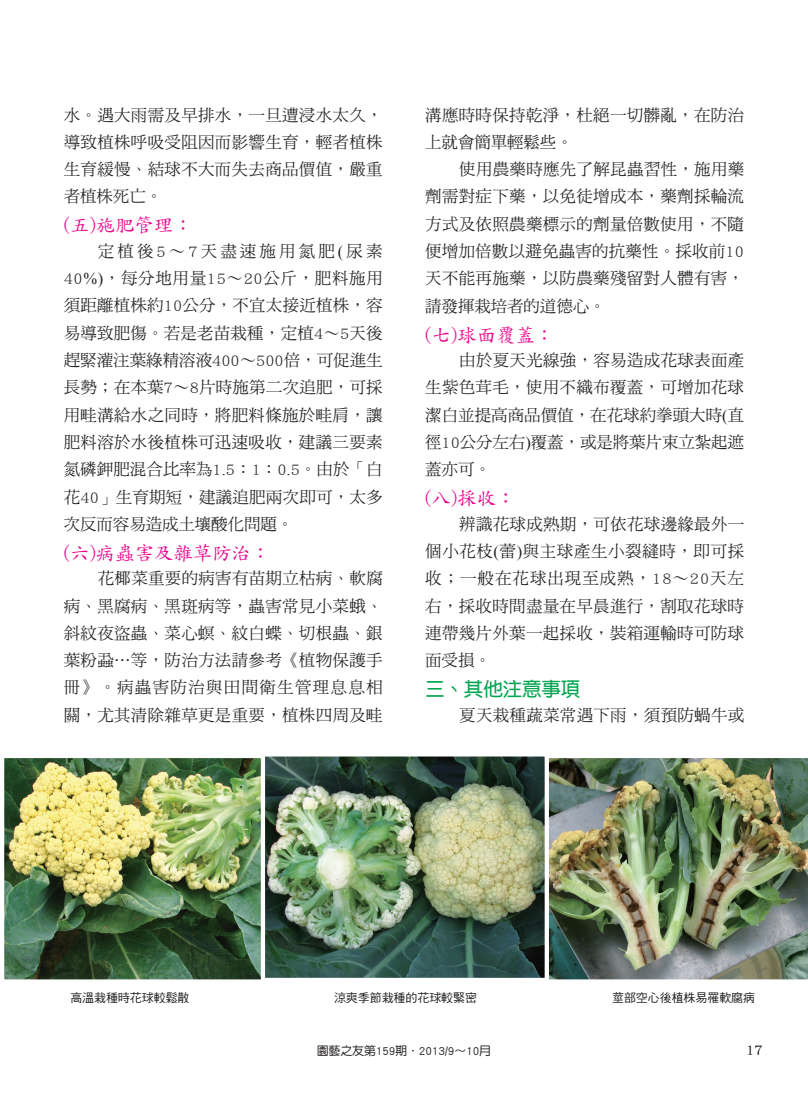
<style>
.page{position:relative;width:808px;height:1106px;background:#fff}
.page>*{position:absolute;margin:0;border:0;box-sizing:border-box;transform-origin:0 0}
.一_整段{font:19.5px "DF Kai Shu Std W5";letter-spacing:-.005em;color:#ed028c}
.一_整段-2{font:19.5px "DF Yuan Std W7";letter-spacing:-.005em;color:#00a54f}
.內文{font:16.5px/27.3px "DF Ming Std W5";letter-spacing:.02em;color:#231f20;text-align:justify}
.t1{font:15px "DF Ming Std W7";color:#231f20}
.圖說{font:12px "DF Hei Std W5";letter-spacing:-.005em;color:#231f20}
.t2{font:12px "DF Yuan Std W5";letter-spacing:-.015em;color:#231f20}
.s1{font-family:"DF Ming Std W3"}
.s2{font-family:"Times New Roman"}
</style>
<div class="page">
<img style="left:549px;top:758px;width:259px;height:222px">
<img style="left:5px;top:759px;width:256px;height:219px">
<div style="left:0;top:754px;width:277px;height:229px;border:4px solid #fff"></div>
<img style="left:266px;top:757px;width:278px;height:220px">
<div style="left:261px;top:752px;width:288px;height:230px;border:4px solid #fff"></div>
<p class="內文" style="left:64px;top:101px;width:320px">水<span class="s1">。</span>遇大雨需及早排水<span class="s1">，</span>一旦遭浸水太久<span class="s1">，</span>導致植株呼吸受阻因而影響生育<span class="s1">，</span>輕者植株生育緩慢<span class="s1">、</span>結球不大而失去商品價值<span class="s1">，</span>嚴重者植株死亡<span class="s1">。</span></p>
<p class="一_整段" style="left:64px;top:215px;width:131px">(五)施肥管理：</p>
<p class="內文" style="left:64px;top:237px;width:321px;text-indent:34px">定植後5<span class="s1">∼</span>7天盡速施用氮肥<span class="s2">(</span>尿素40<span class="s2">%)</span><span class="s1">，</span>每分地用量15<span class="s1">∼</span>20公斤<span class="s1">，</span>肥料施用須距離植株約10公分<span class="s1">，</span>不宜太接近植株<span class="s1">，</span>容易導致肥傷<span class="s1">。</span>若是老苗栽種<span class="s1">，</span>定植4<span class="s1">∼</span>5天後趕緊灌注葉綠精溶液400<span class="s1">∼</span>500倍<span class="s1">，</span>可促進生長勢<span class="s1">；</span>在本葉7<span class="s1">∼</span>8片時施第二次追肥<span class="s1">，</span>可採用畦溝給水之同時<span class="s1">，</span>將肥料條施於畦肩<span class="s1">，</span>讓肥料溶於水後植株可迅速吸收<span class="s1">，</span>建議三要素氮磷鉀肥混合比率為1<span class="s2">.</span>5<span class="s1">：</span>1<span class="s1">：</span>0<span class="s2">.</span>5<span class="s1">。</span>由於<span class="s1">「</span>白花40<span class="s1">」</span>生育期短<span class="s1">，</span>建議追肥兩次即可<span class="s1">，</span>太多次反而容易造成土壤酸化問題<span class="s1">。</span></p>
<p class="一_整段" style="left:64px;top:542px;width:208px">(六)病蟲害及雜草防治：</p>
<p class="內文" style="left:64px;top:564px;width:321px;text-indent:34px">花椰菜重要的病害有苗期立枯病<span class="s1">、</span>軟腐病<span class="s1">、</span>黑腐病<span class="s1">、</span>黑斑病等<span class="s1">，</span>蟲害常見小菜蛾<span class="s1">、</span>斜紋夜盜蟲<span class="s1">、</span>菜心螟<span class="s1">、</span>紋白蝶<span class="s1">、</span>切根蟲<span class="s1">、</span>銀葉粉蝨<span class="s1">⋯</span>等<span class="s1">，</span>防治方法請參考<span class="s1">《</span>植物保護手冊<span class="s1">》。</span>病蟲害防治與田間衛生管理息息相關<span class="s1">，</span>尤其清除雜草更是重要<span class="s1">，</span>植株四周及畦</p>
<p class="內文" style="left:425px;top:101px;width:320px">溝應時時保持乾淨<span class="s1">，</span>杜絕一切髒亂<span class="s1">，</span>在防治上就會簡單輕鬆些<span class="s1">。</span></p>
<p class="內文" style="left:425px;top:155px;width:321px;text-indent:34px">使用農藥時應先了解昆蟲習性<span class="s1">，</span>施用藥劑需對症下藥<span class="s1">，</span>以免徒增成本<span class="s1">，</span>藥劑採輪流方式及依照農藥標示的劑量倍數使用<span class="s1">，</span>不隨便增加倍數以避免蟲害的抗藥性<span class="s1">。</span>採收前10天不能再施藥<span class="s1">，</span>以防農藥殘留對人體有害<span class="s1">，</span>請發揮栽培者的道德心<span class="s1">。</span></p>
<p class="一_整段" style="left:425px;top:324px;width:131px">(七)球面覆蓋：</p>
<p class="內文" style="left:425px;top:346px;width:321px;text-indent:34px">由於夏天光線強<span class="s1">，</span>容易造成花球表面產生紫色茸毛<span class="s1">，</span>使用不織布覆蓋<span class="s1">，</span>可增加花球潔白並提高商品價值<span class="s1">，</span>在花球約拳頭大時<span class="s2">(</span>直徑10公分左右<span class="s2">)</span>覆蓋<span class="s1">，</span>或是將葉片束立紮起遮蓋亦可<span class="s1">。</span></p>
<p class="一_整段" style="left:425px;top:487px;width:92px">(八)採收：</p>
<p class="內文" style="left:425px;top:510px;width:321px;text-indent:34px">辨識花球成熟期<span class="s1">，</span>可依花球邊緣最外一個小花枝<span class="s2">(</span>蕾<span class="s2">)</span>與主球產生小裂縫時<span class="s1">，</span>即可採收<span class="s1">；</span>一般在花球出現至成熟<span class="s1">，</span>18<span class="s1">∼</span>20天左右<span class="s1">，</span>採收時間盡量在早晨進行<span class="s1">，</span>割取花球時連帶幾片外葉一起採收<span class="s1">，</span>裝箱運輸時可防球面受損<span class="s1">。</span></p>
<p class="一_整段-2" style="left:425px;top:678px;width:157px">三、其他注意事項</p>
<p class="內文" style="left:459px;top:700px;width:286px">夏天栽種蔬菜常遇下雨<span class="s1">，</span>須預防蝸牛或</p>
<p class="圖說" style="left:70px;top:991px;width:121px">高溫栽種時花球較鬆散</p>
<p class="圖說" style="left:334px;top:991px;width:145px">涼爽季節栽種的花球較緊密</p>
<p class="圖說" style="left:612px;top:991px;width:145px">莖部空心後植株易罹軟腐病</p>
<p class="t2" style="left:317px;top:1043px;width:176px">園藝之友第159期．2013/9～10月</p>
<p class="t1" style="left:746px;top:1041px;width:18px">17</p>
</div>
